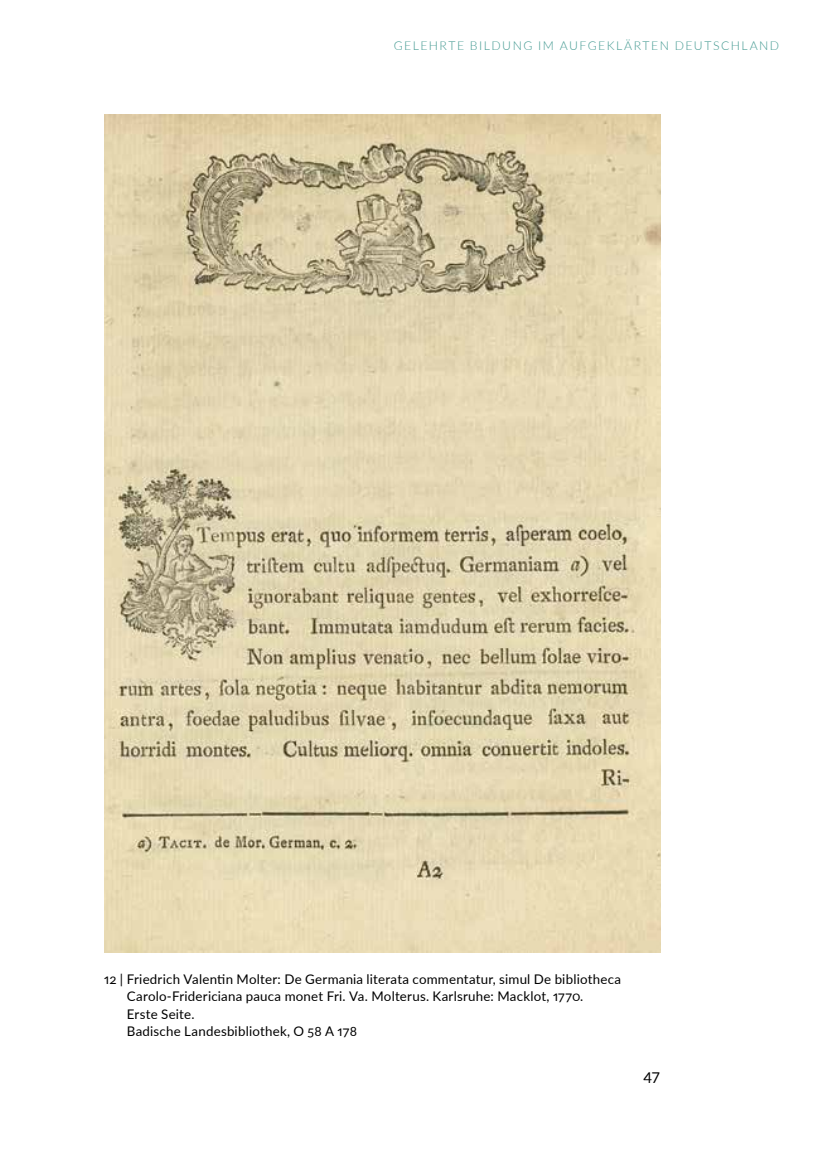
<style>
.page{position:relative;width:819px;height:1151px;background:#fff}
.page>*{position:absolute;margin:0;border:0;box-sizing:border-box;transform-origin:0 0}
.t1{font:14.88px "Lato Regular 2";color:#000}
.t2{font:13.3px/17.5px "Lato";letter-spacing:.015em;color:#000}
.t3{font:300 12.25px "Lato";letter-spacing:.12em;color:#439991}
</style>
<div class="page">
<img style="left:104px;top:114px;width:556px;height:838px">
<p class="t3" style="left:394px;top:37px;width:387px">GELEHRTE BILDUNG IM AUFGEKLÄRTEN DEUTSCHLAND</p>
<p class="t2" style="left:127px;top:969px;width:495px;text-indent:-23px">12 ̵ Friedrich Valentin Molter: De Germania literata commentatur, simul De bibliotheca Carolo-Fridericiana pauca monet Fri. Va. Molterus. Karlsruhe: Macklot, 1770.<br>Erste Seite.<br>Badische Landesbibliothek, O 58 A 178</p>
<p class="t1" style="left:643px;top:1066px;width:18px">47</p>
</div>
